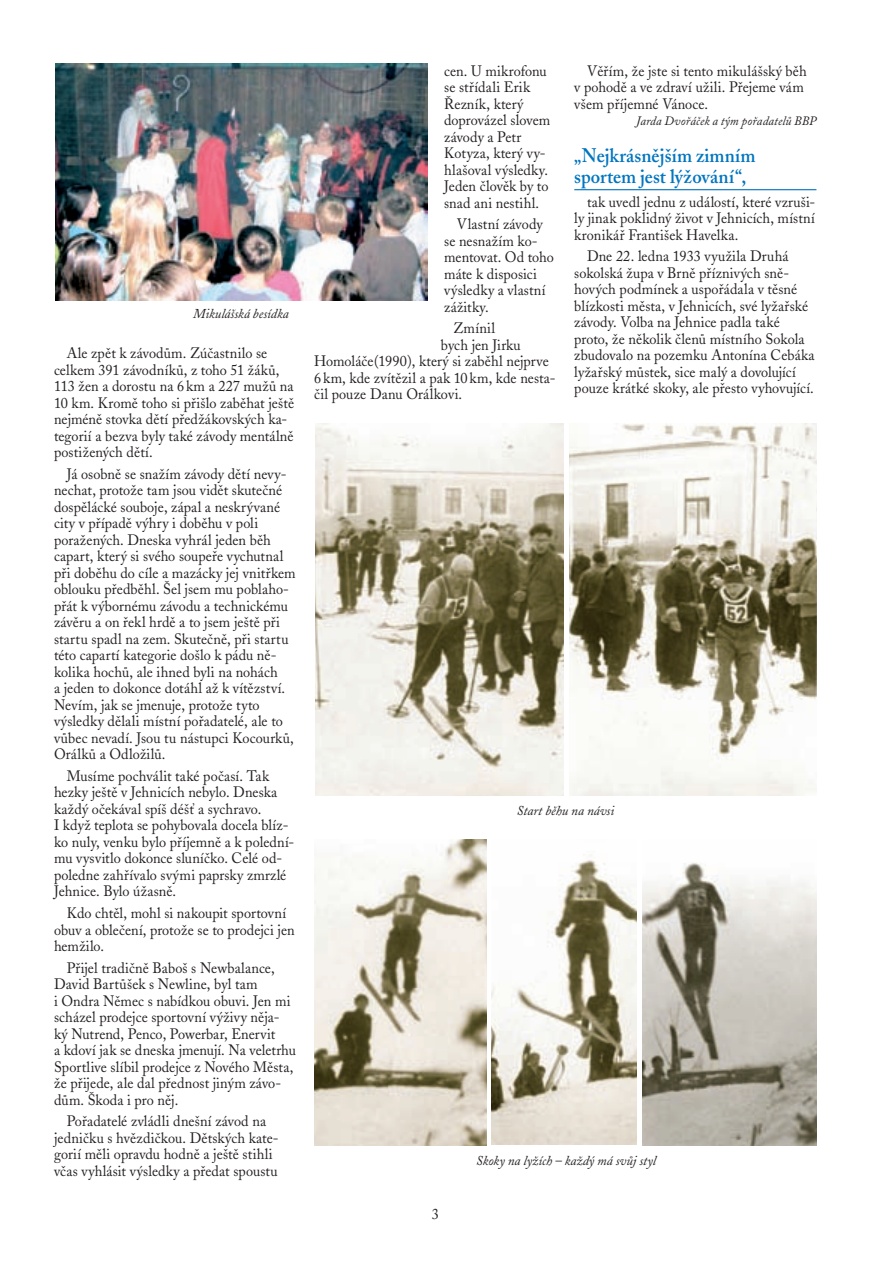
<style>
.page{position:relative;width:893px;height:1263px;background:#fff}
.page>*{position:absolute;margin:0;border:0;box-sizing:border-box;transform-origin:0 0}
.NADPIS_1{font:600 19.5px/20.5px "Adobe Caslon CE";letter-spacing:.005em;color:#0075bf;scale:.95 1}
.BODY_Left{font:15px/16.5px "Adobe Caslon CE";letter-spacing:.005em;color:#231f20;scale:.95 1}
.t1{font:italic 13.5px "Adobe Caslon CE";color:#231f20}
.AUTOR{font:italic 12.75px "Adobe Caslon CE";letter-spacing:.015em;color:#231f20;scale:.95 1}
</style>
<div class="page">
<hr style="left:574px;top:189px;width:242px;height:1px;background:#0075bf">
<img style="left:56px;top:64px;width:372px;height:236px">
<img style="left:315px;top:424px;width:249px;height:371px">
<img style="left:569px;top:424px;width:248px;height:371px">
<img style="left:492px;top:854px;width:144px;height:290px">
<img style="left:315px;top:839px;width:171px;height:306px">
<img style="left:642px;top:862px;width:174px;height:283px">
<p class="t1" style="left:193px;top:306px;width:97px">Mikulášská besídka</p>
<p class="BODY_Left" style="left:54px;top:345px;width:254px;text-indent:13px">Ale zpět k závodům. Zúčastnilo se celkem 391 závodníků, z toho 51 žáků, 113 žen a dorostu na 6 km a 227 mužů na 10 km. Kromě toho si přišlo zaběhat ještě nejméně stovka dětí předžákovských ka&shy;tegorií a bezva byly také závody mentálně postižených dětí.</p>
<p class="BODY_Left" style="left:54px;top:466px;width:256px;text-indent:13px">Já osobně se snažím závody dětí nevy&shy;nechat, protože tam jsou vidět skutečné dospělácké souboje, zápal a neskrývané city v případě výhry i doběhu v poli poražených. Dneska vyhrál jeden běh capart, který si svého soupeře vychutnal při doběhu do cíle a mazácky jej vnitřkem oblouku předběhl. Šel jsem mu poblaho&shy;přát k výbornému závodu a technickému závěru a on řekl hrdě a to jsem ještě při startu spadl na zem. Skutečně, při startu této capartí kategorie došlo k pádu ně&shy;kolika hochů, ale ihned byli na nohách<br>a jeden to dokonce dotáhl až k vítězství.<br>Nevím, jak se jmenuje, protože tyto výsledky dělali místní pořadatelé, ale to vůbec nevadí. Jsou tu nástupci Kocourků, Orálků a Odložilů.</p>
<p class="BODY_Left" style="left:54px;top:768px;width:255px;text-indent:13px">Musíme pochválit také počasí. Tak hezky ještě v Jehnicích nebylo. Dneska každý očekával spíš déšť a sychravo.<br>I když teplota se pohybovala docela blíz&shy;ko nuly, venku bylo příjemně a k polední&shy;mu vysvitlo dokonce sluníčko. Celé od&shy;poledne zahřívalo svými paprsky zmrzlé Jehnice. Bylo úžasně.</p>
<p class="BODY_Left" style="left:54px;top:905px;width:255px;text-indent:13px">Kdo chtěl, mohl si nakoupit sportovní obuv a oblečení, protože se to prodejci jen hemžilo.</p>
<p class="BODY_Left" style="left:54px;top:959px;width:256px;text-indent:13px">Přijel tradičně Baboš s Newbalance, David Bartůšek s Newline, byl tam<br>i Ondra Němec s nabídkou obuvi. Jen mi scházel prodejce sportovní výživy něja&shy;ký Nutrend, Penco, Powerbar, Enervit<br>a kdoví jak se dneska jmenují. Na veletrhu Sportlive slíbil prodejce z Nového Města, že přijede, ale dal přednost jiným závo&shy;dům. Škoda i pro něj.</p>
<p class="BODY_Left" style="left:54px;top:1113px;width:238px;text-align:center">Pořadatelé zvládli dnešní závod na jedničku s hvězdičkou. Dětských kate&shy;gorií měli opravdu hodně a ještě stihli včas vyhlásit výsledky a předat spoustu</p>
<p class="BODY_Left" style="left:444px;top:63px;width:113px">cen. U mikrofonu se střídali Erik<br>Řezník, který doprovázel slovem závody a Petr<br>Kotyza, který vy&shy;hlašoval výsledky.<br>Jeden člověk by to snad ani nestihl.</p>
<p class="BODY_Left" style="left:444px;top:216px;width:117px;text-indent:13px">Vlastní závody se nesnažím ko&shy;mentovat. Od toho máte k disposici výsledky a vlastní zážitky.</p>
<p class="BODY_Left" style="left:454px;top:320px;width:45px">Zmínil</p>
<p class="BODY_Left" style="left:441px;top:337px;width:86px">bych jen Jirku</p>
<p class="BODY_Left" style="left:314px;top:353px;width:248px">Homoláče(1990), který si zaběhl nejprve</p>
<p class="BODY_Left" style="left:314px;top:370px;width:256px">6 km, kde zvítězil a pak 10 km, kde nesta-</p>
<p class="BODY_Left" style="left:314px;top:386px;width:157px">čil pouze Danu Orálkovi.</p>
<p class="BODY_Left" style="left:574px;top:63px;width:246px;text-indent:13px">Věřím, že jste si tento mikulášský běh v pohodě a ve zdraví užili. Přejeme vám všem příjemné Vánoce.</p>
<p class="AUTOR" style="left:636px;top:113px;width:191px">Jarda Dvořáček a tým pořadatelů BBP</p>
<p class="NADPIS_1" style="left:574px;top:146px;width:192px">„Nejkrásnějším zimním sportem jest lýžování“,</p>
<p class="BODY_Left" style="left:574px;top:193px;width:255px;text-align:justify;text-indent:13px">tak uvedl jednu z událostí, které vzruši&shy;ly jinak poklidný život v Jehnicích, místní kronikář František Havelka.</p>
<p class="BODY_Left" style="left:574px;top:248px;width:255px;text-indent:13px">Dne 22. ledna 1933 využila Druhá sokolská župa v Brně příznivých sně&shy;hových podmínek a uspořádala v těsné blízkosti města, v Jehnicích, své lyžařské závody. Volba na Jehnice padla také proto, že několik členů místního Sokola zbudovalo na pozemku Antonína Cebáka lyžařský můstek, sice malý a dovolující pouze krátké skoky, ale přesto vyhovující.</p>
<p class="t1" style="left:517px;top:802px;width:99px">Start běhu na návsi</p>
<p class="BODY_Left" style="left:432px;top:1205px;width:9px">3</p>
<p class="t1" style="left:476px;top:1152px;width:181px">Skoky na lyžích – každý má svůj styl</p>
</div>
